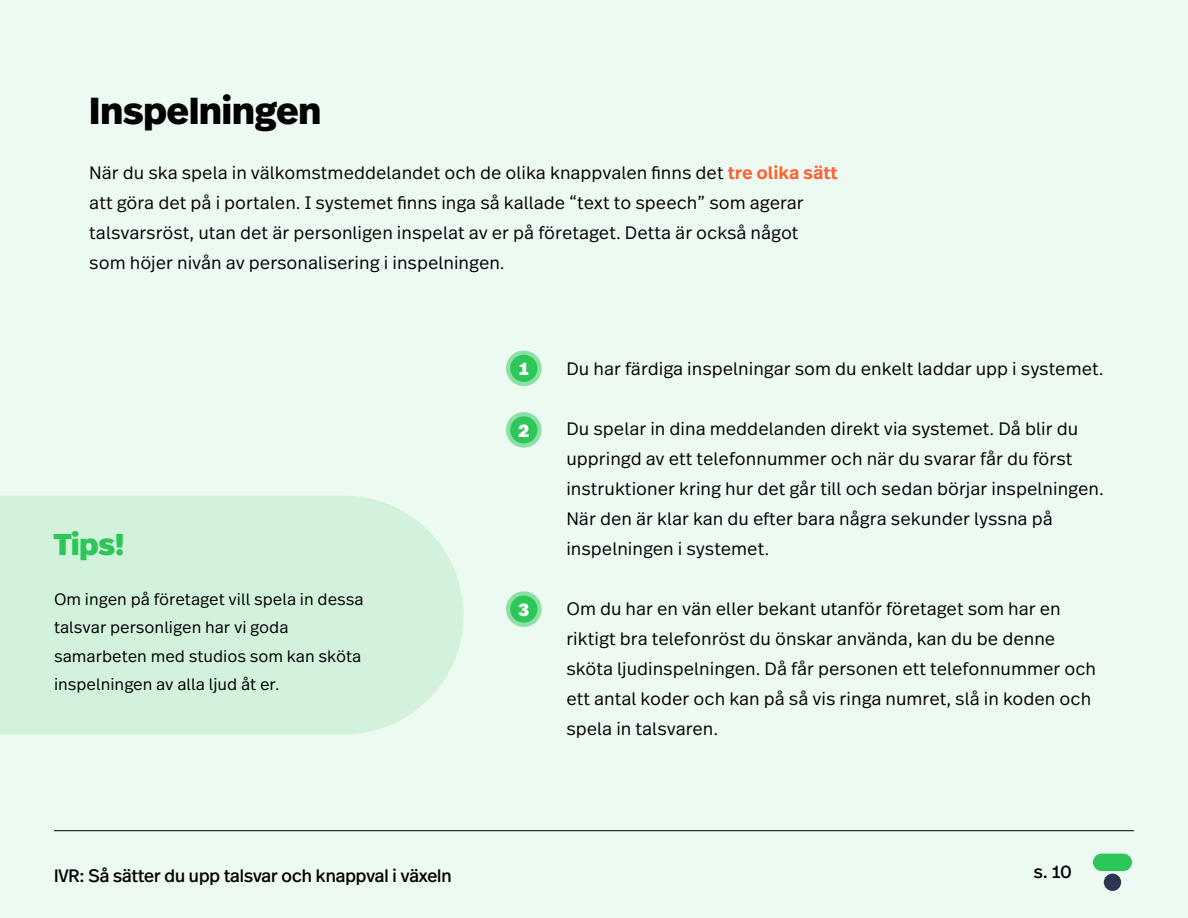
<style>
.page{position:relative;width:1188px;height:918px;background:#edfaf1}
.page>*{position:absolute;margin:0;border:0;box-sizing:border-box;transform-origin:0 0}
.t1{font:800 37.5px "Real Head Pro";color:#000}
.t2{font:900 30px "Real Head Pro";color:#2dc659}
.t3{font:300 18px/30px "Real Text Pro";color:#020203}
.t4{font:18px "Real Head Pro";color:#000}
.t5{font:900 18px "Real Head Pro";color:#fff}
.t6{font:300 16.5px/28.5px "Real Text Pro";color:#000}
.s1{font-weight:600;color:#fd6234}
</style>
<div class="page">
<hr style="left:54px;top:830px;width:1080px;height:1px;background:#000">
<div style="left:0;top:496px;width:463px;height:239px;background:#d2f2dc"></div>
<div style="left:1104px;top:874px;width:17px;height:17px;background:#2c3551;border-radius:50%"></div>
<div style="left:1093px;top:854px;width:39px;height:17px;background:#2dc659;border-radius:9px"></div>
<svg style="left:506px;top:591px;width:36px;height:36px"></svg>
<div style="left:510px;top:596px;width:27px;height:27px;background:#2dc659;border-radius:50%"></div>
<svg style="left:506px;top:412px;width:36px;height:36px"></svg>
<div style="left:510px;top:416px;width:27px;height:28px;background:#2dc659;border-radius:50%"></div>
<svg style="left:506px;top:351px;width:36px;height:35px"></svg>
<div style="left:510px;top:355px;width:27px;height:27px;background:#2dc659;border-radius:50%"></div>
<h1 class="t1" style="left:89px;top:83px;width:233px">Inspelningen</h1>
<p class="t3" style="left:89px;top:157px;width:750px">När du ska spela in välkomstmeddelandet och de olika knappvalen finns det <span class="s1">tre olika sätt </span>att göra det på i portalen. I systemet finns inga så kallade “text to speech” som agerar talsvarsröst, utan det är personligen inspelat av er på företaget. Detta är också något som höjer nivån av personalisering i inspelningen.</p>
<h2 class="t2" style="left:54px;top:522px;width:72px">Tips!</h2>
<p class="t6" style="left:54px;top:584px;width:311px">Om ingen på företaget vill spela in dessa talsvar personligen har vi goda samarbeten med studios som kan sköta inspelningen av alla ljud åt er.</p>
<p class="t5" style="left:519px;top:355px;width:11px">1</p>
<p class="t3" style="left:566px;top:353px;width:539px">Du har färdiga inspelningar som du enkelt laddar upp i systemet.</p>
<p class="t5" style="left:518px;top:417px;width:12px">2</p>
<p class="t3" style="left:566px;top:413px;width:539px">Du spelar in dina meddelanden direkt via systemet. Då blir du uppringd av ett telefonnummer och när du svarar får du först instruktioner kring hur det går till och sedan börjar inspelningen.<br>När den är klar kan du efter bara några sekunder lyssna på inspelningen i systemet.</p>
<p class="t5" style="left:518px;top:596px;width:12px">3</p>
<p class="t3" style="left:566px;top:593px;width:531px">Om du har en vän eller bekant utanför företaget som har en riktigt bra telefonröst du önskar använda, kan du be denne sköta ljudinspelningen. Då får personen ett telefonnummer och ett antal koder och kan på så vis ringa numret, slå in koden och spela in talsvaren.</p>
<p class="t4" style="left:54px;top:864px;width:399px">IVR: Så sätter du upp talsvar och knappval i växeln</p>
<p class="t4" style="left:1034px;top:859px;width:39px">s. 10</p>
</div>
